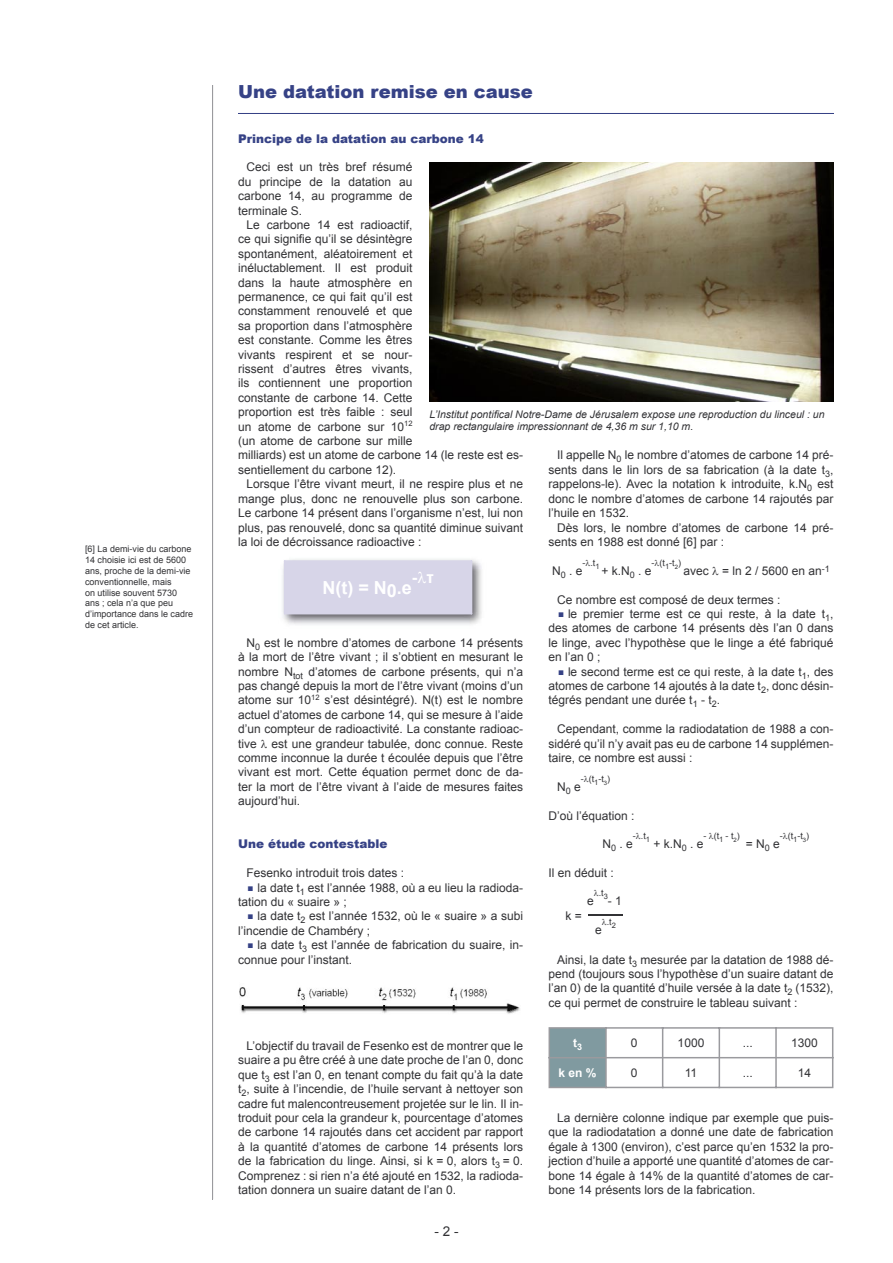
<style>
.page{position:relative;width:893px;height:1263px;background:#fff}
.page>*{position:absolute;margin:0;border:0;box-sizing:border-box;transform-origin:0 0}
.t1{font:900 18px "Arial";color:#364286}
.t2{font:700 18px "Arial";color:#fff}
.t3{font:700 16.5px "Arial";color:#fff}
.t4{font:13.5px "Arial";color:#323235}
.t5{font:12px/14.4px "Arial";color:#323235;text-align:justify}
.t6{font:900 12px "Arial";color:#364286}
.t7{font:700 12px "Arial";color:#fff}
.t8{font:italic 10.5px/12.6px "Arial";color:#323235}
.t9{font:9px/10.8px "Arial";color:#323235}
.s1{color:#364285}
</style>
<div class="page">
<hr style="left:212px;top:85px;width:1px;height:1114px;background:#9a9a9e">
<hr style="left:607px;top:1027px;width:55px;height:2px;background:#9a9a9e">
<hr style="left:663px;top:1027px;width:56px;height:2px;background:#9a9a9e">
<hr style="left:662px;top:1027px;width:1px;height:30px;background:#9a9a9e">
<hr style="left:720px;top:1027px;width:55px;height:2px;background:#9a9a9e">
<hr style="left:719px;top:1027px;width:1px;height:30px;background:#9a9a9e">
<hr style="left:777px;top:1027px;width:56px;height:2px;background:#9a9a9e">
<hr style="left:775px;top:1027px;width:2px;height:30px;background:#9a9a9e">
<hr style="left:607px;top:1057px;width:56px;height:1px;background:#9a9a9e">
<svg style="left:549px;top:1027px;width:58px;height:61px;background:#839aa0"></svg>
<hr style="left:663px;top:1057px;width:57px;height:1px;background:#9a9a9e">
<hr style="left:662px;top:1058px;width:1px;height:30px;background:#9a9a9e">
<hr style="left:720px;top:1057px;width:57px;height:1px;background:#9a9a9e">
<hr style="left:719px;top:1058px;width:1px;height:30px;background:#9a9a9e">
<hr style="left:777px;top:1057px;width:56px;height:1px;background:#9a9a9e">
<hr style="left:775px;top:1058px;width:2px;height:30px;background:#9a9a9e">
<svg style="left:832px;top:1029px;width:1px;height:58px"></svg>
<hr style="left:549px;top:1087px;width:56px;height:1px;background:#9a9a9e">
<hr style="left:607px;top:1087px;width:55px;height:1px;background:#9a9a9e">
<hr style="left:663px;top:1087px;width:56px;height:1px;background:#9a9a9e">
<hr style="left:720px;top:1087px;width:55px;height:1px;background:#9a9a9e">
<hr style="left:777px;top:1087px;width:56px;height:1px;background:#9a9a9e">
<img style="left:282px;top:559px;width:200px;height:66px">
<div style="left:285px;top:561px;width:187px;height:53px;background:#d7d5e8"></div>
<hr style="left:284px;top:561px;width:1px;height:53px;background:#d7d5e8">
<hr style="left:285px;top:560px;width:187px;height:2px;background:#d7d5e8">
<img style="left:239px;top:987px;width:281px;height:27px">
<img style="left:430px;top:162px;width:403px;height:240px">
<hr style="left:588px;top:914px;width:34px;height:2px;background:#323235">
<hr style="left:238px;top:113px;width:595px;height:1px;background:#364286">
<p class="t9" style="left:85px;top:544px;width:110px">[6] La demi-vie du carbone<br>14 choisie ici est de 5600 ans, proche de la demi-vie conventionnelle, mais<br>on utilise souvent 5730 ans ; cela n’a que peu d’importance dans le cadre de cet article.</p>
<h1 class="t1" style="left:238px;top:78px;width:296px">Une datation remise en cause</h1>
<p class="t6" style="left:238px;top:130px;width:247px">Principe de la datation au carbone 14</p>
<p class="t5" style="left:238px;top:160px;width:176px;text-indent:9px">Ceci est un très bref résumé du principe de la datation au carbone 14, au programme de terminale S.</p>
<p class="t5" style="left:238px;top:218px;width:286px;text-align:left;text-indent:9px">Le carbone 14 est radioactif,<br>ce qui signifie qu’il se désintègre<br>spontanément, aléatoirement et<br>inéluctablement. Il est produit<br>dans la haute atmosphère en<br>permanence, ce qui fait qu’il est<br>constamment renouvelé et que<br>sa proportion dans l’atmosphère<br>est constante. Comme les êtres<br>vivants respirent et se nour-<br>rissent d’autres êtres vivants,<br>ils contiennent une proportion<br>constante de carbone 14. Cette<br>proportion est très faible : seul<br>un atome de carbone sur 10<sup>12<br></sup>(un atome de carbone sur mille<br>milliards) est un atome de carbone 14 (le reste est es&shy;sentiellement du carbone 12).</p>
<p class="t5" style="left:238px;top:477px;width:286px;text-indent:9px">Lorsque l’être vivant meurt, il ne respire plus et ne mange plus, donc ne renouvelle plus son carbone.<br>Le carbone 14 présent dans l’organisme n’est, lui non plus, pas renouvelé, donc sa quantité diminue suivant la loi de décroissance radioactive :</p>
<p class="t8" style="left:429px;top:408px;width:397px">L’Institut pontifical Notre-Dame de Jérusalem expose une reproduction du linceul : un drap rectangulaire impressionnant de 4,36 m sur 1,10 m.</p>
<p class="t5" style="left:549px;top:448px;width:286px;text-indent:9px">Il appelle N<sub>0</sub> le nombre d’atomes de carbone 14 pré&shy;sents dans le lin lors de sa fabrication (à la date t<sub>3</sub>, rappelons-le). Avec la notation k introduite, k.N<sub>0</sub> est donc le nombre d’atomes de carbone 14 rajoutés par l’huile en 1532.</p>
<p class="t5" style="left:549px;top:520px;width:286px;text-indent:9px">Dès lors, le nombre d’atomes de carbone 14 pré&shy;sents en 1988 est donné [6] par :</p>
<p class="t5" style="left:552px;top:563px;width:32px">N<sub>0</sub> . e</p>
<p class="t9" style="left:652px;top:557px;width:31px">- (t<sub>1</sub>-t<sub>2</sub>)</p>
<p class="t9" style="left:582px;top:557px;width:19px">- .t<sub>1</sub></p>
<p class="t5" style="left:684px;top:563px;width:148px">avec = ln 2 / 5600 en an<sup>-1</sup></p>
<p class="t5" style="left:557px;top:592px;width:225px">Ce nombre est composé de deux termes :</p>
<p class="t5" style="left:549px;top:607px;width:286px;text-indent:9px"><span class="s1">✓✔</span> le premier terme est ce qui reste, à la date t<sub>1</sub>, des atomes de carbone 14 présents dès l’an 0 dans le linge, avec l’hypothèse que le linge a été fabriqué en l’an 0 ;</p>
<p class="t5" style="left:549px;top:664px;width:286px;text-indent:9px"><span class="s1">✓✔</span> le second terme est ce qui reste, à la date t<sub>1</sub>, des atomes de carbone 14 ajoutés à la date t<sub>2</sub>, donc désin&shy;tégrés pendant une durée t<sub>1</sub> - t<sub>2</sub>.</p>
<p class="t5" style="left:549px;top:722px;width:286px;text-indent:9px">Cependant, comme la radiodatation de 1988 a con&shy;sidéré qu’il n’y avait pas eu de carbone 14 supplémen&shy;taire, ce nombre est aussi :</p>
<p class="t5" style="left:557px;top:779px;width:25px">N<sub>0</sub> e</p>
<p class="t5" style="left:602px;top:563px;width:52px">+ k.N<sub>0</sub> . e</p>
<h2 class="t3" style="left:412px;top:567px;width:23px">- τ</h2>
<h1 class="t2" style="left:322px;top:576px;width:91px">N(t) = N0.e</h1>
<p class="t5" style="left:238px;top:635px;width:286px;text-indent:9px">N<sub>0</sub> est le nombre d’atomes de carbone 14 présents à la mort de l’être vivant ; il s’obtient en mesurant le nombre N<sub>tot</sub> d’atomes de carbone présents, qui n’a pas changé depuis la mort de l’être vivant (moins d’un atome sur 10<sup>12</sup> s’est désintégré). N(t) est le nombre actuel d’atomes de carbone 14, qui se mesure à l’aide d’un compteur de radioactivité. La constante radioac&shy;tive est une grandeur tabulée, donc connue. Reste comme inconnue la durée t écoulée depuis que l’être vivant est mort. Cette équation permet donc de da&shy;ter la mort de l’être vivant à l’aide de mesures faites aujourd’hui.</p>
<p class="t6" style="left:238px;top:835px;width:151px">Une étude contestable</p>
<p class="t5" style="left:247px;top:866px;width:159px">Fesenko introduit trois dates :</p>
<p class="t5" style="left:238px;top:880px;width:286px;text-indent:9px"><span class="s1">✓✔</span> la date t<sub>1</sub> est l’année 1988, où a eu lieu la radioda&shy;tation du « suaire » ;</p>
<p class="t5" style="left:238px;top:909px;width:286px;text-indent:9px"><span class="s1">✓✔</span> la date t<sub>2</sub> est l’année 1532, où le « suaire » a subi l’incendie de Chambéry ;</p>
<p class="t5" style="left:238px;top:938px;width:286px;text-indent:9px"><span class="s1">✓✔</span> la date t<sub>3</sub> est l’année de fabrication du suaire, in&shy;connue pour l’instant.</p>
<p class="t9" style="left:581px;top:773px;width:31px">- (t<sub>1</sub>-t<sub>3</sub>)</p>
<p class="t5" style="left:549px;top:808px;width:88px">D’où l’équation :</p>
<p class="t5" style="left:603px;top:837px;width:32px">N<sub>0</sub> . e</p>
<p class="t9" style="left:703px;top:831px;width:38px">- (t<sub>1</sub> - t<sub>2</sub>)</p>
<p class="t9" style="left:780px;top:831px;width:31px">- (t<sub>1</sub>-t<sub>3</sub>)</p>
<p class="t9" style="left:633px;top:831px;width:19px">- .t<sub>1</sub></p>
<p class="t5" style="left:653px;top:837px;width:52px">+ k.N<sub>0</sub> . e</p>
<p class="t5" style="left:746px;top:837px;width:36px">= N<sub>0</sub> e</p>
<p class="t5" style="left:549px;top:866px;width:67px">Il en déduit :</p>
<p class="t5" style="left:566px;top:909px;width:18px">k =</p>
<p class="t5" style="left:549px;top:952px;width:286px;text-indent:9px">Ainsi, la date t<sub>3</sub> mesurée par la datation de 1988 dé&shy;pend (toujours sous l’hypothèse d’un suaire datant de l’an 0) de la quantité d’huile versée à la date t<sub>2</sub> (1532), ce qui permet de construire le tableau suivant :</p>
<p class="t7" style="left:573px;top:1035px;width:11px">t<sub>3</sub></p>
<p class="t5" style="left:631px;top:1036px;width:8px">0</p>
<p class="t5" style="left:678px;top:1036px;width:28px">1000</p>
<p class="t5" style="left:743px;top:1036px;width:12px">...</p>
<p class="t5" style="left:791px;top:1036px;width:28px">1300</p>
<p class="t7" style="left:559px;top:1065px;width:40px">k en %</p>
<p class="t5" style="left:631px;top:1066px;width:8px">0</p>
<p class="t5" style="left:685px;top:1066px;width:14px">11</p>
<p class="t5" style="left:743px;top:1066px;width:12px">...</p>
<p class="t5" style="left:798px;top:1066px;width:15px">14</p>
<p class="t5" style="left:549px;top:1111px;width:286px;text-indent:9px">La dernière colonne indique par exemple que puis&shy;que la radiodatation a donné une date de fabrication égale à 1300 (environ), c’est parce qu’en 1532 la pro&shy;jection d’huile a apporté une quantité d’atomes de car&shy;bone 14 égale à 14% de la quantité d’atomes de car&shy;bone 14 présents lors de la fabrication.</p>
<p class="t9" style="left:599px;top:888px;width:11px">.t<sub>3</sub></p>
<p class="t5" style="left:608px;top:894px;width:16px">- 1</p>
<p class="t5" style="left:587px;top:894px;width:8px">e</p>
<p class="t9" style="left:607px;top:916px;width:11px">.t<sub>2</sub></p>
<p class="t5" style="left:595px;top:923px;width:8px">e</p>
<p class="t5" style="left:238px;top:1039px;width:286px;text-indent:9px">L’objectif du travail de Fesenko est de montrer que le suaire a pu être créé à une date proche de l’an 0, donc que t<sub>3</sub> est l’an 0, en tenant compte du fait qu’à la date t<sub>2</sub>, suite à l’incendie, de l’huile servant à nettoyer son cadre fut malencontreusement projetée sur le lin. Il in&shy;troduit pour cela la grandeur k, pourcentage d’atomes de carbone 14 rajoutés dans cet accident par rapport à la quantité d’atomes de carbone 14 présents lors de la fabrication du linge. Ainsi, si k = 0, alors t<sub>3</sub> = 0.<br>Comprenez : si rien n’a été ajouté en 1532, la radioda&shy;tation donnera un suaire datant de l’an 0.</p>
<p class="t4" style="left:434px;top:1222px;width:26px">- 2 -</p>
</div>
